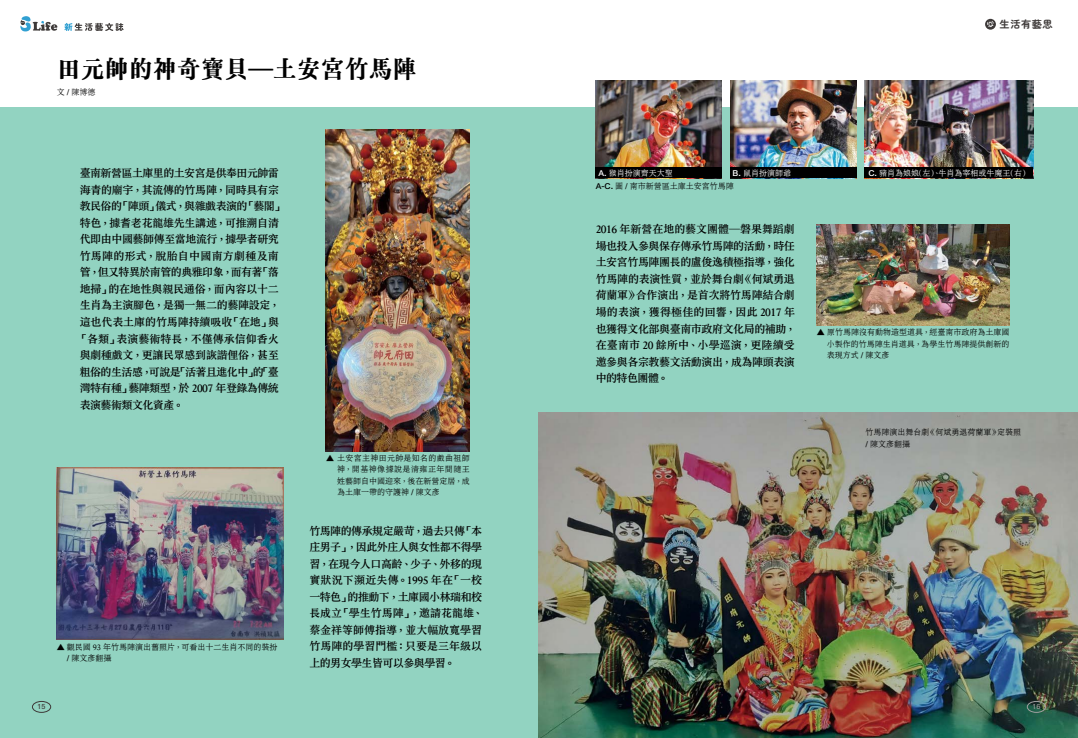
<style>
.page{position:relative;width:1078px;height:738px;background:#fff}
.page>*{position:absolute;margin:0;border:0;box-sizing:border-box;transform-origin:0 0}
.t1{font:24px "jf lanyangming 2.0 Bold";color:#000}
.t2{font:700 11px/16.5px "ARSY Song PB5 HK Text H46";letter-spacing:-.025em;color:#000;text-align:justify}
.t3{font:700 10.2px "Zen Maru Gothic";letter-spacing:.05em;color:#3e3a39}
.t4{font:500 8px/11.5px "ARSY Song PB5 HK Text H46";color:#000;text-align:justify}
.t5{font:500 8px "ARSY Song PB5 HK Text H46";color:#fff}
.t6{font:700 7px "ARUD Jing Xi Hei E1 B5 HK";color:#3e3a39}
.t7{font:700 7px "ARUD Jing Xi Hei E1 B5 HK";color:#9fa0a0}
.s1{font-family:"ARUD Jing Xi Hei E1 B5 HK EB";font-weight:400}
</style>
<div class="page">
<div style="left:0;top:107px;width:1077px;height:630px;background:#92d3c1"></div>
<img style="left:325px;top:129px;width:144px;height:321px">
<img style="left:57px;top:467px;width:226px;height:172px">
<img style="left:816px;top:224px;width:193px;height:101px">
<img style="left:539px;top:412px;width:538px;height:325px">
<img style="left:595px;top:81px;width:126px;height:86px">
<img style="left:864px;top:81px;width:169px;height:86px">
<img style="left:730px;top:81px;width:126px;height:86px">
<div style="left:595px;top:167px;width:126px;height:11px;background:#000"></div>
<div style="left:730px;top:167px;width:126px;height:11px;background:#000"></div>
<div style="left:864px;top:167px;width:169px;height:11px;background:#000"></div>
<div style="left:32px;top:700px;width:19px;height:12px;border:1px solid #3e3a39;border-radius:50%"></div>
<div style="left:1026px;top:700px;width:19px;height:12px;border:1px solid #9fa0a0;border-radius:50%"></div>
<svg style="left:984px;top:19px;width:11px;height:11px"></svg>
<svg style="left:986px;top:21px;width:7px;height:6px"></svg>
<svg style="left:20px;top:16px;width:37px;height:15px"></svg>
<svg style="left:64px;top:23px;width:59px;height:8px"></svg>
<h1 class="t1" style="left:57px;top:49px;width:361px">田元帥的神奇寶貝—土安宮竹馬陣</h1>
<p class="t4" style="left:57px;top:86px;width:40px">文 / 陳博德</p>
<p class="t2" style="left:80px;top:165px;width:203px;text-align:left">臺南新營區土庫里的土安宮是供奉田元帥雷海青的廟宇，其流傳的竹馬陣，同時具有宗教民俗的「陣頭」儀式，與雜戲表演的「藝閣」特色，據耆老花龍雄先生講述，可推溯自清代即由中國藝師傳至當地流行，據學者研究竹馬陣的形式，脫胎自中國南方劇種及南管，但又特異於南管的典雅印象，而有著「落地掃」的在地性與親民通俗，而內容以十二生肖為主演腳色，是獨一無二的藝陣設定，這也代表土庫的竹馬陣持續吸收「在地」與「各類」表演藝術特長，不僅傳承信仰香火與劇種戲文，更讓民眾感到詼諧俚俗，甚至粗俗的生活感，可說是「活著且進化中」的「臺灣特有種」藝陣類型，於 2007 年登錄為傳統表演藝術類文化資產。</p>
<p class="t4" style="left:67px;top:640px;width:212px;text-indent:-10px">▲ 觀民國 93 年竹馬陣演出舊照片，可看出十二生肖不同的裝扮/ 陳文彥翻攝</p>
<p class="t4" style="left:337px;top:452px;width:134px;text-indent:-11px">▲ 土安宮主神田元帥是知名的戲曲祖師神，開基神像據說是清雍正年間隨王姓藝師自中國迎來，後在新營定居，成為土庫一帶的守護神 / 陳文彥</p>
<p class="t2" style="left:309px;top:522px;width:174px">竹馬陣的傳承規定嚴苛，過去只傳「本庄男子」，因此外庄人與女性都不得學習，在現今人口高齡、少子、外移的現實狀況下瀕近失傳。1995 年在「一校一特色」的推動下，土庫國小林瑞和校長成立「學生竹馬陣」，邀請花龍雄、蔡金祥等師傅指導，並大幅放寬學習竹馬陣的學習門檻：只要是三年級以上的男女學生皆可以參與學習。</p>
<p class="t3" style="left:999px;top:18px;width:55px">生活有藝思</p>
<p class="t5" style="left:598px;top:168px;width:76px"><span class="s1">A.</span> 猴肖扮演齊天大聖</p>
<p class="t5" style="left:732px;top:168px;width:60px"><span class="s1">B.</span> 鼠肖扮演師爺</p>
<p class="t5" style="left:868px;top:168px;width:160px"><span class="s1">C.</span> 豬肖為娘娘（左）、牛肖為宰相或牛魔王（右）</p>
<p class="t4" style="left:595px;top:181px;width:140px"><span class="s1">A-C.</span> 圖 / 南市新營區土庫土安宮竹馬陣</p>
<p class="t2" style="left:595px;top:221px;width:201px">2016 年新營在地的藝文團體—磐果舞蹈劇場也投入參與保存傳承竹馬陣的活動，時任土安宮竹馬陣團長的盧俊逸積極指導，強化竹馬陣的表演性質，並於舞台劇《何斌勇退荷蘭軍》合作演出，是首次將竹馬陣結合劇場的表演，獲得極佳的回響，因此 2017 年也獲得文化部與臺南市政府文化局的補助，在臺南市 20 餘所中、小學巡演，更陸續受邀參與各宗教藝文活動演出，成為陣頭表演中的特色團體。</p>
<p class="t4" style="left:826px;top:327px;width:184px;text-indent:-10px">▲ 原竹馬陣沒有動物造型道具，經臺南市政府為土庫國小製作的竹馬陣生肖道具，為學生竹馬陣提供創新的表現方式 / 陳文彥</p>
<p class="t4" style="left:865px;top:426px;width:157px">竹馬陣演出舞台劇《何斌勇退荷蘭軍》定裝照/ 陳文彥翻攝</p>
<p class="t6" style="left:37px;top:702px;width:10px">15</p>
<p class="t7" style="left:1032px;top:702px;width:10px">16</p>
</div>
